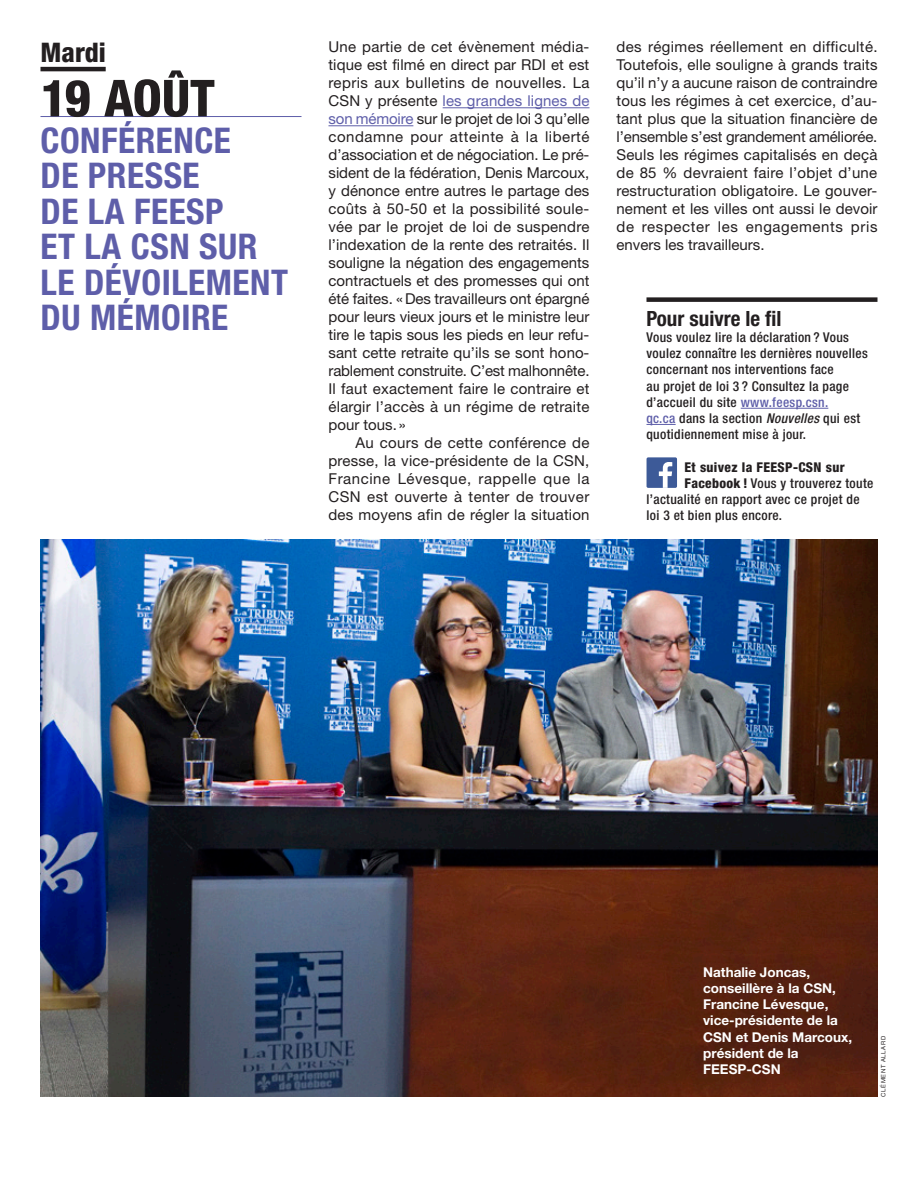
<style>
.page{position:relative;width:918px;height:1188px;background:#fff}
.page>*{position:absolute;margin:0;border:0;box-sizing:border-box;transform-origin:0 0}
.t1{font:800 condensed 51px "Helvetica Neue";letter-spacing:-.01em;color:#231f20}
.sous-titre_paragrahe{font:700 condensed 35.4px/35.4px "Helvetica Neue";letter-spacing:.015em;color:#5e5ea9}
.t2{font:800 condensed 27px "Helvetica Neue";color:#231f20}
.t3{font:700 condensed 21px "Helvetica Neue";color:#231f20}
._03_texte_courant_9{font:15px/18px "Helvetica Neue";letter-spacing:.015em;color:#231f20;text-align:justify}
._03_texte_courant_al{font:15px/18px "Helvetica Neue";letter-spacing:.015em;color:#231f20;text-align:justify}
.t4{font:500 condensed 13.5px/16.2px "Helvetica Neue";letter-spacing:.025em;color:#231f20}
.bas_de_vignette{font:700 13.5px/16.2px "Helvetica Neue";color:#fff}
.t5{font:800 condensed 13.5px "Helvetica Neue";letter-spacing:.025em;color:#231f20}
.crédit_photo{font:6px "Helvetica Neue";letter-spacing:.1em;color:#231f20}
.s1{color:#5e5ea9}
.s2{font-style:italic}
.s3{font-weight:800}
</style>
<div class="page">
<hr style="left:443px;top:107px;width:146px;height:1px;background:#5e5ea9">
<hr style="left:328px;top:125px;width:85px;height:1px;background:#5e5ea9">
<div style="left:646px;top:297px;width:232px;height:5px;background:#231f20"></div>
<hr style="left:741px;top:408px;width:87px;height:1px;background:#5e5ea9">
<hr style="left:646px;top:424px;width:30px;height:1px;background:#5e5ea9">
<img style="left:40px;top:539px;width:837px;height:557px">
<hr style="left:40px;top:67px;width:66px;height:4px;background:#231f20">
<hr style="left:40px;top:116px;width:262px;height:1px;background:#5e5ea9">
<div style="left:647px;top:457px;width:30px;height:31px;background:#3d5a98;border-radius:2px"></div>
<svg style="left:659px;top:462px;width:13px;height:26px"></svg>
<p class="t2" style="left:40px;top:36px;width:67px">Mardi</p>
<p class="t1" style="left:40px;top:67px;width:176px">19 AOÛT</p>
<p class="sous-titre_paragrahe" style="left:40px;top:122px;width:249px">CONFÉRENCE<br>DE PRESSE<br>DE LA FEESP<br>ET LA CSN SUR<br>LE DÉVOILEMENT<br>DU MÉMOIRE</p>
<p class="_03_texte_courant_9" style="left:328px;top:38px;width:263px">Une partie de cet évènement média&shy;tique est filmé en direct par RDI et est repris aux bulletins de nouvelles. La CSN y présente <span class="s1">les grandes lignes de son mémoire</span> sur le projet de loi 3 qu’elle condamne pour atteinte à la liberté d’association et de négociation. Le pré&shy;sident de la fédération, Denis Marcoux, y dénonce entre autres le partage des coûts à 50-50 et la possibilité soule&shy;vée par le projet de loi de suspendre l’indexation de la rente des retraités. Il souligne la négation des engagements contractuels et des promesses qui ont été faites. «Des travailleurs ont épargné pour leurs vieux jours et le ministre leur tire le tapis sous les pieds en leur refu&shy;sant cette retraite qu’ils se sont hono&shy;rablement construite. C’est malhonnête.<br>Il faut exactement faire le contraire et élargir l’accès à un régime de retraite pour tous. »</p>
<p class="_03_texte_courant_al" style="left:328px;top:434px;width:263px;text-indent:27px">Au cours de cette conférence de presse, la vice-présidente de la CSN, Francine Lévesque, rappelle que la CSN est ouverte à tenter de trouver des moyens afin de régler la situation</p>
<p class="_03_texte_courant_al" style="left:616px;top:38px;width:263px">des régimes réellement en difficulté.<br>Toutefois, elle souligne à grands traits qu’il n’y a aucune raison de contraindre tous les régimes à cet exercice, d’au&shy;tant plus que la situation financière de l’ensemble s’est grandement améliorée.<br>Seuls les régimes capitalisés en deçà de 85 % devraient faire l’objet d’une restructuration obligatoire. Le gouver&shy;nement et les villes ont aussi le devoir de respecter les engagements pris envers les travailleurs.</p>
<p class="t3" style="left:646px;top:306px;width:137px">Pour suivre le fil</p>
<p class="t4" style="left:646px;top:329px;width:223px">Vous voulez lire la déclaration ? Vous voulez connaître les dernières nouvelles concernant nos interventions face<br>au projet de loi 3 ? Consultez la page d’accueil du site <span class="s1">www.feesp.csn.<br>qc.ca</span> dans la section <span class="s2">Nouvelles</span> qui est quotidiennement mise à jour.</p>
<p class="t5" style="left:685px;top:459px;width:162px">Et suivez la FEESP-CSN sur</p>
<p class="t4" style="left:685px;top:475px;width:190px"><span class="s3">Facebook !</span> Vous y trouverez toute</p>
<p class="t4" style="left:646px;top:491px;width:215px">l’actualité en rapport avec ce projet de</p>
<p class="t4" style="left:646px;top:507px;width:137px">loi 3 et bien plus encore.</p>
<p class="bas_de_vignette" style="left:703px;top:964px;width:151px">Nathalie Joncas, conseillère à la CSN,<br>Francine Lévesque, vice-présidente de la<br>CSN et Denis Marcoux, président de la<br>FEESP-CSN</p>
<p class="crédit_photo" style="left:880px;top:1097px;width:62px;rotate:-90deg">CLÉMENT ALLARD</p>
</div>
